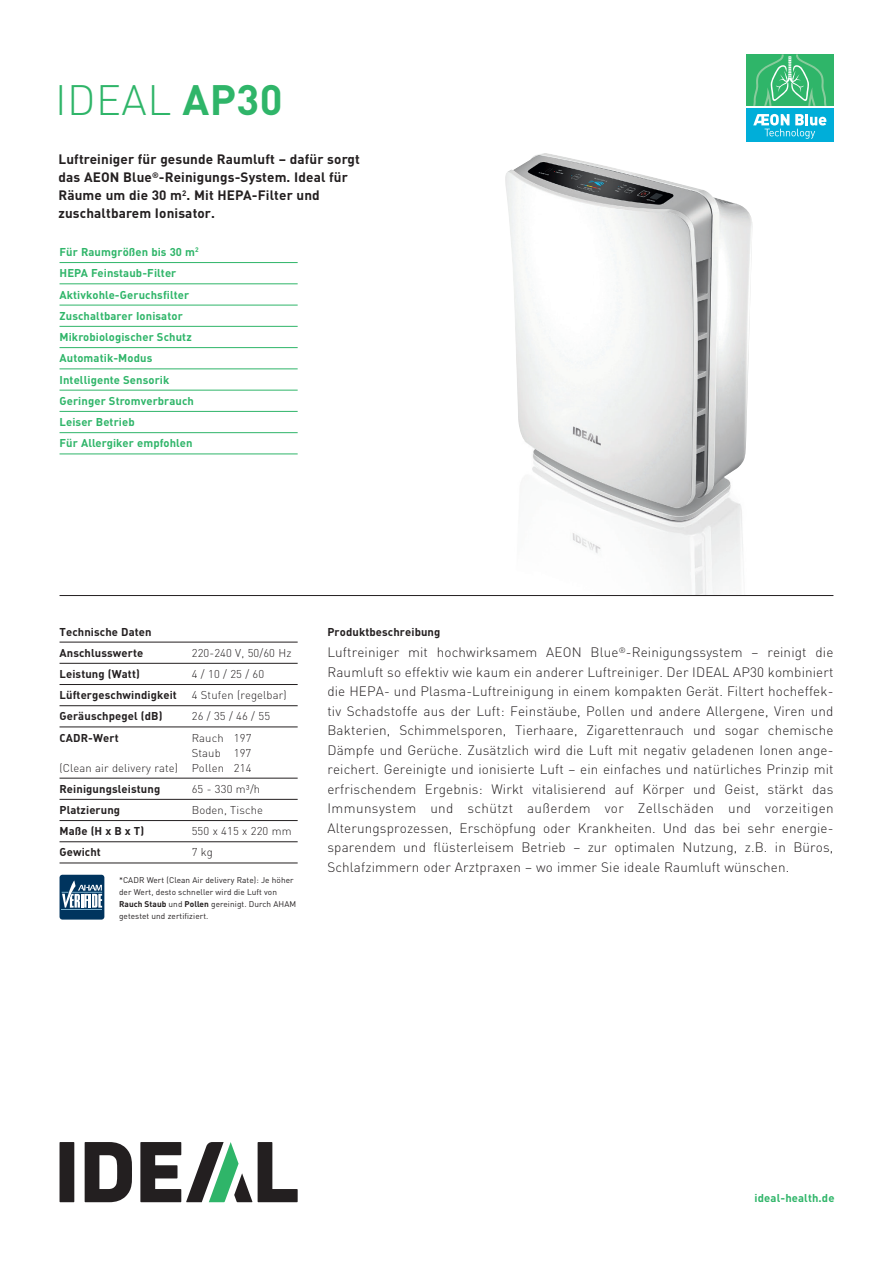
<style>
.page{position:relative;width:893px;height:1263px;background:#fff}
.page>*{position:absolute;margin:0;border:0;box-sizing:border-box;transform-origin:0 0}
.t1{font:300 42px "DIN";letter-spacing:.01em;color:#2fb569}
.t2{font:300 13.5px/19.5px "DIN";letter-spacing:.01em;color:#231f20;text-align:justify}
.t3{font:700 13.5px/18px "DIN";letter-spacing:.01em;color:#231f20}
.t4{font:700 11.25px/21.3px "DIN";letter-spacing:.01em;color:#2fb569}
.t5{font:700 11.25px/21.1px "DIN";letter-spacing:.01em;color:#231f20}
.t6{font:300 11.25px/15px "DIN";letter-spacing:.01em;color:#231f20;text-align:right}
.t7{font:8.25px/12px "DIN";letter-spacing:.01em;color:#231f20}
.s1{font-weight:700}
</style>
<div class="page">
<div style="left:60px;top:1142px;width:14px;height:60px;background:#231f20"></div>
<svg style="left:258px;top:1142px;width:40px;height:60px"></svg>
<svg style="left:85px;top:1142px;width:47px;height:60px"></svg>
<svg style="left:140px;top:1142px;width:112px;height:60px"></svg>
<div style="left:746px;top:54px;width:87px;height:52px;background:#2fb569"></div>
<svg style="left:753px;top:54px;width:73px;height:52px"></svg>
<div style="left:746px;top:108px;width:87px;height:34px;background:#00aed9"></div>
<svg style="left:753px;top:114px;width:73px;height:25px"></svg>
<img style="left:505px;top:153px;width:248px;height:442px">
<hr style="left:60px;top:595px;width:773px;height:1px;background:#231f20">
<hr style="left:60px;top:642px;width:238px;height:1px;background:#231f20">
<hr style="left:60px;top:663px;width:238px;height:1px;background:#231f20">
<hr style="left:60px;top:684px;width:238px;height:1px;background:#231f20">
<hr style="left:60px;top:705px;width:238px;height:1px;background:#231f20">
<hr style="left:60px;top:727px;width:238px;height:1px;background:#231f20">
<hr style="left:60px;top:778px;width:238px;height:1px;background:#231f20">
<hr style="left:60px;top:799px;width:238px;height:1px;background:#231f20">
<hr style="left:60px;top:820px;width:238px;height:1px;background:#231f20">
<hr style="left:60px;top:841px;width:238px;height:1px;background:#231f20">
<hr style="left:60px;top:863px;width:238px;height:1px;background:#231f20">
<hr style="left:60px;top:262px;width:238px;height:1px;background:#2fb569">
<hr style="left:60px;top:284px;width:238px;height:1px;background:#2fb569">
<hr style="left:60px;top:305px;width:238px;height:1px;background:#2fb569">
<hr style="left:60px;top:326px;width:238px;height:1px;background:#2fb569">
<hr style="left:60px;top:347px;width:238px;height:1px;background:#2fb569">
<hr style="left:60px;top:369px;width:238px;height:1px;background:#2fb569">
<hr style="left:60px;top:390px;width:238px;height:1px;background:#2fb569">
<hr style="left:60px;top:411px;width:238px;height:1px;background:#2fb569">
<hr style="left:60px;top:432px;width:238px;height:1px;background:#2fb569">
<hr style="left:60px;top:454px;width:238px;height:1px;background:#2fb569">
<div style="left:60px;top:875px;width:44px;height:44px;background:#00345e;border-radius:3px"></div>
<hr style="left:62px;top:908px;width:40px;height:1px;background:#7db1cd">
<svg style="left:62px;top:880px;width:40px;height:27px"></svg>
<h1 class="t1" style="left:55px;top:74px;width:229px">IDEAL <span class="s1">AP30</span></h1>
<p class="t3" style="left:58px;top:150px;width:303px">Luftreiniger für gesunde Raumluft – dafür sorgt das AEON Blue<sup>®</sup>-Reinigungs-System. Ideal für Räume um die 30 m<sup>2</sup>. Mit HEPA-Filter und zuschaltbarem Ionisator.</p>
<p class="t4" style="left:60px;top:241px;width:141px">Für Raumgrößen bis 30 m<sup>2<br></sup>HEPA Feinstaub-Filter<br>Aktivkohle-Geruchsfilter<br>Zuschaltbarer Ionisator<br>Mikrobiologischer Schutz<br>Automatik-Modus<br>Intelligente Sensorik<br>Geringer Stromverbrauch<br>Leiser Betrieb<br>Für Allergiker empfohlen</p>
<p class="t5" style="left:60px;top:620px;width:94px">Technische Daten<br>Anschlusswerte</p>
<p class="t6" style="left:192px;top:645px;width:101px">220-240 V, 50/60 Hz</p>
<p class="t5" style="left:60px;top:663px;width:82px">Leistung (Watt)</p>
<p class="t6" style="left:192px;top:666px;width:74px">4 / 10 / 25 / 60</p>
<p class="t5" style="left:60px;top:684px;width:119px">Lüftergeschwindigkeit</p>
<p class="t6" style="left:192px;top:687px;width:96px">4 Stufen (regelbar)</p>
<p class="t5" style="left:60px;top:705px;width:104px">Geräuschpegel (dB)</p>
<p class="t6" style="left:192px;top:709px;width:80px">26 / 35 / 46 / 55</p>
<p class="t5" style="left:60px;top:726px;width:61px">CADR-Wert</p>
<p class="t6" style="left:60px;top:730px;width:194px">Rauch 197<br>Staub 197<br>(Clean air delivery rate) Pollen 214</p>
<p class="t5" style="left:60px;top:778px;width:102px">Reinigungsleistung</p>
<p class="t6" style="left:192px;top:781px;width:70px">65 - 330 m³/h</p>
<p class="t5" style="left:60px;top:799px;width:62px">Platzierung</p>
<p class="t6" style="left:192px;top:802px;width:73px">Boden, Tische</p>
<p class="t5" style="left:60px;top:820px;width:86px">Maße (H x B x T)</p>
<p class="t6" style="left:192px;top:823px;width:101px">550 x 415 x 220 mm</p>
<p class="t5" style="left:60px;top:841px;width:43px">Gewicht</p>
<p class="t6" style="left:192px;top:845px;width:23px">7 kg</p>
<p class="t7" style="left:119px;top:873px;width:179px">*CADR Wert (Clean Air delivery Rate): Je höher der Wert, desto schneller wird die Luft von <span class="s1">Rauch Staub</span> und <span class="s1">Pollen</span> gereinigt. Durch AHAM getestet und zertifiziert.</p>
<p class="t5" style="left:327px;top:620px;width:115px">Produktbeschreibung</p>
<p class="t2" style="left:327px;top:642px;width:508px">Luftreiniger mit hochwirksamem AEON Blue<sup>®</sup>-Reinigungssystem – reinigt die Raumluft so effektiv wie kaum ein anderer Luftreiniger. Der IDEAL AP30 kombiniert die HEPA- und Plasma-Luftreinigung in einem kompakten Gerät. Filtert hocheffek&shy;tiv Schadstoffe aus der Luft: Feinstäube, Pollen und andere Allergene, Viren und Bakterien, Schimmelsporen, Tierhaare, Zigarettenrauch und sogar chemische Dämpfe und Gerüche. Zusätzlich wird die Luft mit negativ geladenen Ionen ange&shy;reichert. Gereinigte und ionisierte Luft – ein einfaches und natürliches Prinzip mit erfrischendem Ergebnis: Wirkt vitalisierend auf Körper und Geist, stärkt das Immunsystem und schützt außerdem vor Zellschäden und vorzeitigen Alterungsprozessen, Erschöpfung oder Krankheiten. Und das bei sehr energie&shy;sparendem und flüsterleisem Betrieb – zur optimalen Nutzung, z.B. in Büros, Schlafzimmern oder Arztpraxen – wo immer Sie ideale Raumluft wünschen.</p>
<p class="t4" style="left:755px;top:1187px;width:81px">ideal-health.de</p>
</div>
